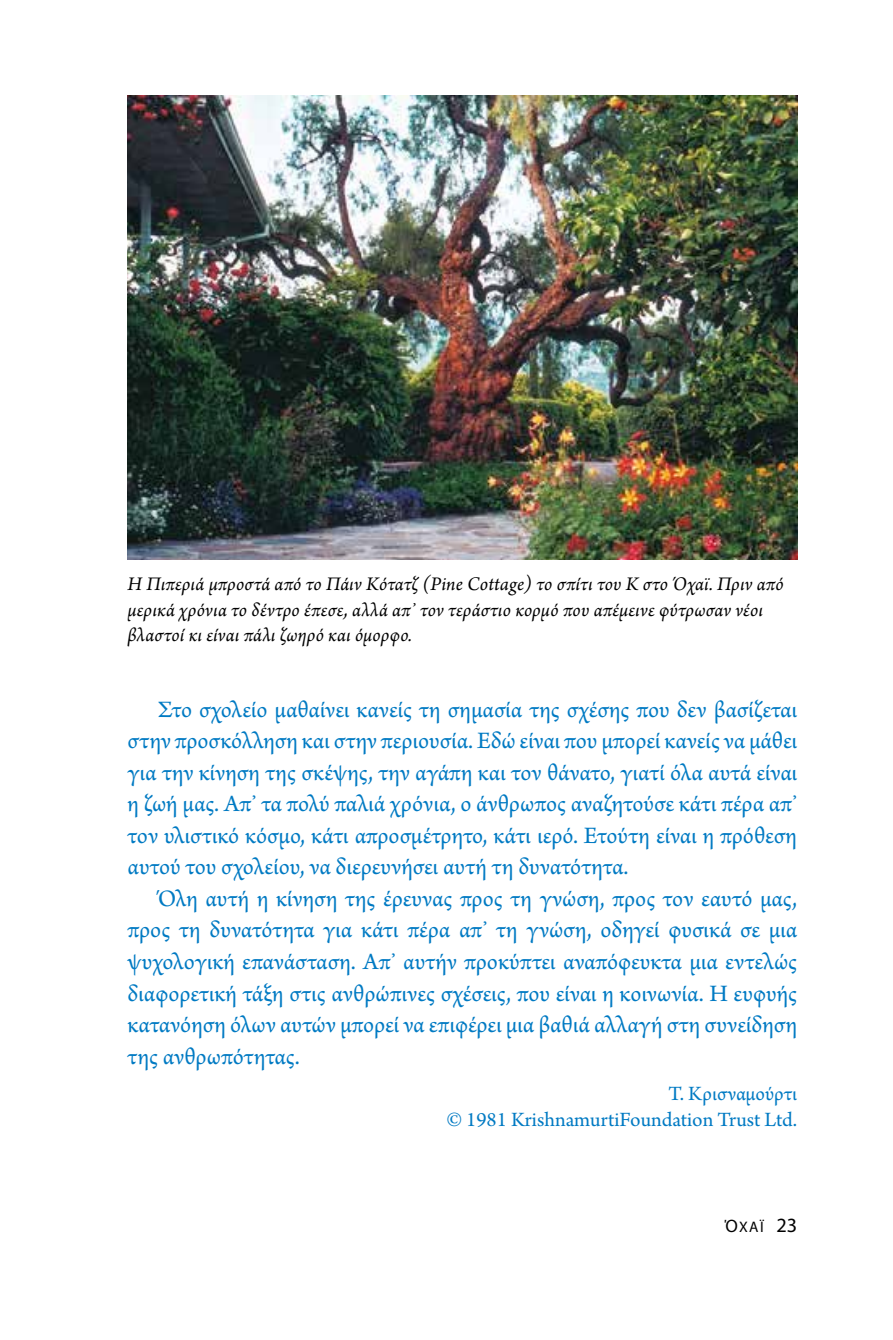
<style>
.page{position:relative;width:893px;height:1340px;background:#fff}
.page>*{position:absolute;margin:0;border:0;box-sizing:border-box;transform-origin:0 0}
.t1{font:24.75px/31.5px "Arno Pro";color:#007ac3;text-align:justify}
.t2{font:21.38px/25.4px "Arno Pro";color:#007ac3;text-align:right}
.t3{font:italic 20.25px/25.4px "Arno Pro";letter-spacing:.005em;color:#000}
.t4{font:15.3px "Myriad Pro Regular SC850";color:#000}
.s1{font-family:"Myriad Pro";font-size:18px}
.s2{font-family:"Myriad Pro";font-size:20.25px}
</style>
<div class="page">
<img style="left:128px;top:96px;width:669px;height:463px">
<p class="t3" style="left:128px;top:572px;width:658px">Η Πιπεριά μπροστά από το Πάιν Κότατζ (Pine Cottage) το σπίτι του Κ στο Όχαϊ. Πριν από μερικά χρόνια το δέντρο έπεσε, αλλά απ’ τον τεράστιο κορμό που απέμεινε φύτρωσαν νέοι βλαστοί κι είναι πάλι ζωηρό και όμορφο.</p>
<p class="t1" style="left:128px;top:695px;width:671px;text-indent:30px">Στο σχολείο μαθαίνει κανείς τη σημασία της σχέσης που δεν βασίζεται στην προσκόλληση και στην περιουσία. Εδώ είναι που μπορεί κανείς να μάθει για την κίνηση της σκέψης, την αγάπη και τον θάνατο, γιατί όλα αυτά είναι η ζωή μας. Απ’ τα πολύ παλιά χρόνια, ο άνθρωπος αναζητούσε κάτι πέρα απ’ τον υλιστικό κόσμο, κάτι απροσμέτρητο, κάτι ιερό. Ετούτη είναι η πρόθεση αυτού του σχολείου, να διερευνήσει αυτή τη δυνατότητα.</p>
<p class="t1" style="left:128px;top:884px;width:671px;text-indent:30px">Όλη αυτή η κίνηση της έρευνας προς τη γνώση, προς τον εαυτό μας, προς τη δυνατότητα για κάτι πέρα απ’ τη γνώση, οδηγεί φυσικά σε μια ψυχολογική επανάσταση. Απ’ αυτήν προκύπτει αναπόφευκτα μια εντελώς διαφορετική τάξη στις ανθρώπινες σχέσεις, που είναι η κοινωνία. Η ευφυής κατανόηση όλων αυτών μπορεί να επιφέρει μια βαθιά αλλαγή στη συνείδηση της ανθρωπότητας.</p>
<p class="t2" style="left:446px;top:1082px;width:352px">Τ. Κρισναμούρτι<br>© 1981 KrishnamurtiFoundation Trust Ltd.</p>
<p class="t4" style="left:725px;top:1217px;width:74px"><span class="s1">Ό</span>χαϊ <span class="s2">23</span></p>
</div>
